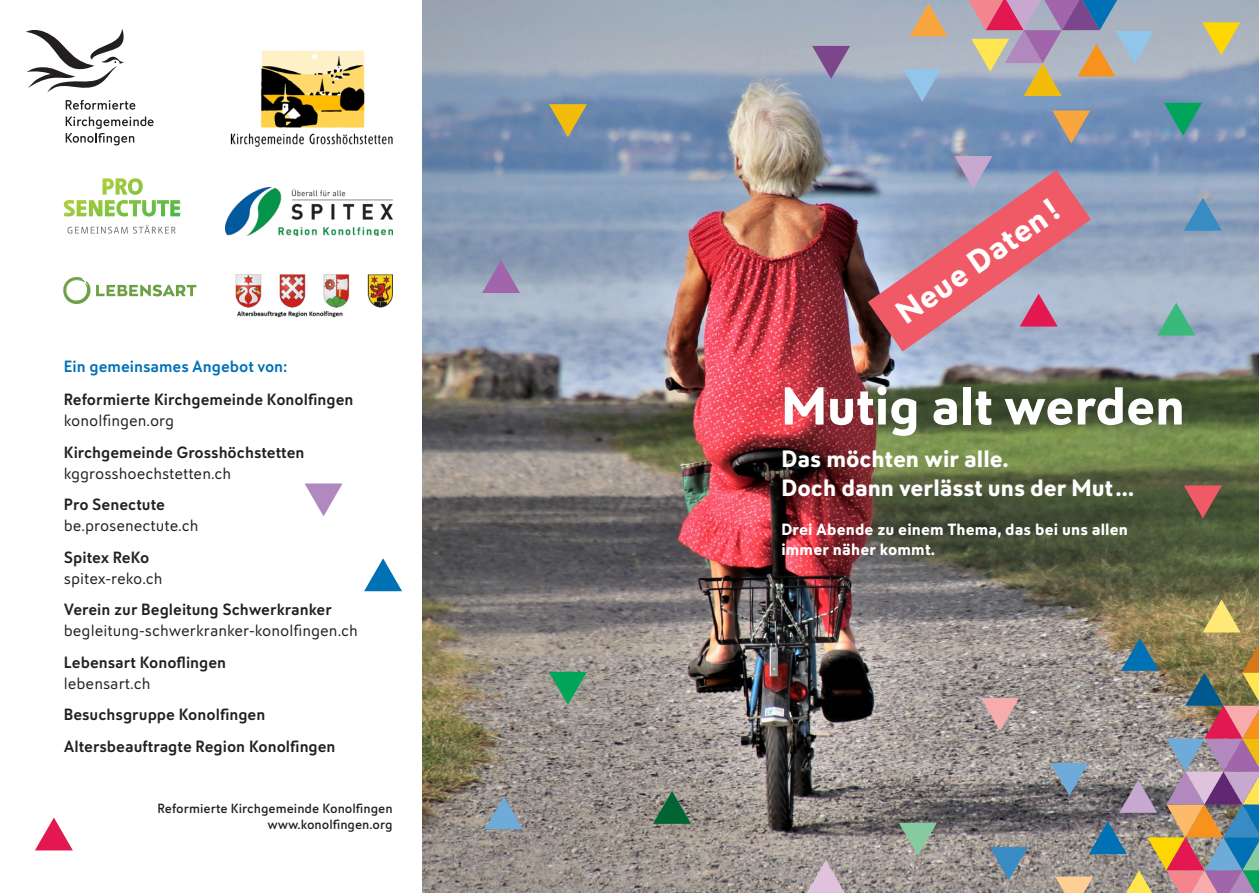
<style>
.page{position:relative;width:1259px;height:893px;background:#fff}
.page>*{position:absolute;margin:0;border:0;box-sizing:border-box;transform-origin:0 0}
.t1{font:700 54px "Infoma";color:#fff}
.t2{font:700 33px "Infoma";color:#fff}
.t3{font:700 24px/28.8px "Infoma";color:#fff}
.t4{font:600 16.5px/31.5px "Infoma";color:#231f20}
.t5{font:16.5px "Infoma";color:#231f20}
.t6{font:700 16.5px/19.8px "Infoma";letter-spacing:.01em;color:#fff}
.t7{font:600 16.5px "Infoma";color:#0071b4}
.t8{font:500 13.5px/16.5px "Infoma";color:#231f20;text-align:right}
</style>
<div class="page">
<img style="left:422px;top:0;width:837px;height:893px">
<svg style="left:66px;top:100px;width:69px;height:10px"></svg>
<svg style="left:26px;top:28px;width:98px;height:64px"></svg>
<svg style="left:66px;top:117px;width:87px;height:28px"></svg>
<img style="left:225px;top:188px;width:168px;height:47px">
<img style="left:230px;top:50px;width:163px;height:97px">
<svg style="left:67px;top:225px;width:109px;height:9px"></svg>
<svg style="left:64px;top:178px;width:116px;height:38px"></svg>
<svg style="left:63px;top:277px;width:133px;height:27px"></svg>
<img style="left:235px;top:274px;width:158px;height:43px">
<svg style="left:35px;top:817px;width:38px;height:33px"></svg>
<svg style="left:1164px;top:103px;width:38px;height:33px"></svg>
<svg style="left:1183px;top:198px;width:38px;height:33px"></svg>
<svg style="left:903px;top:69px;width:38px;height:33px"></svg>
<svg style="left:304px;top:483px;width:38px;height:33px"></svg>
<svg style="left:909px;top:3px;width:38px;height:33px"></svg>
<svg style="left:812px;top:46px;width:38px;height:33px"></svg>
<svg style="left:1052px;top:111px;width:38px;height:32px"></svg>
<svg style="left:482px;top:260px;width:38px;height:33px"></svg>
<svg style="left:1202px;top:22px;width:38px;height:33px"></svg>
<svg style="left:968px;top:0;width:185px;height:96px;background:#aa9ea9"></svg>
<svg style="left:364px;top:558px;width:38px;height:33px"></svg>
<svg style="left:653px;top:791px;width:38px;height:33px"></svg>
<svg style="left:899px;top:823px;width:38px;height:33px"></svg>
<svg style="left:990px;top:847px;width:38px;height:33px"></svg>
<svg style="left:806px;top:860px;width:38px;height:33px"></svg>
<svg style="left:485px;top:796px;width:38px;height:33px"></svg>
<svg style="left:1157px;top:303px;width:38px;height:33px"></svg>
<svg style="left:549px;top:104px;width:38px;height:33px"></svg>
<svg style="left:1183px;top:485px;width:38px;height:33px"></svg>
<svg style="left:1202px;top:600px;width:38px;height:32px"></svg>
<svg style="left:981px;top:698px;width:38px;height:33px"></svg>
<img style="left:1050px;top:638px;width:209px;height:255px">
<svg style="left:868px;top:156px;width:223px;height:195px;background:#b38ba2"></svg>
<svg style="left:549px;top:672px;width:38px;height:33px"></svg>
<p class="t7" style="left:64px;top:354px;width:225px">Ein gemeinsames Angebot von:</p>
<p class="t4" style="left:64px;top:383px;width:291px">Reformierte Kirchgemeinde Konolfingen</p>
<p class="t5" style="left:64px;top:409px;width:112px">konolfingen.org</p>
<p class="t4" style="left:64px;top:436px;width:242px">Kirchgemeinde Grosshöchstetten</p>
<p class="t5" style="left:64px;top:462px;width:169px">kggrosshoechstetten.ch</p>
<p class="t4" style="left:64px;top:488px;width:103px">Pro Senectute</p>
<p class="t5" style="left:64px;top:514px;width:136px">be.prosenectute.ch</p>
<p class="t4" style="left:64px;top:541px;width:87px">Spitex ReKo</p>
<p class="t5" style="left:64px;top:567px;width:100px">spitex-reko.ch</p>
<p class="t4" style="left:64px;top:593px;width:270px">Verein zur Begleitung Schwerkranker</p>
<p class="t5" style="left:64px;top:619px;width:295px">begleitung-schwerkranker-konolfingen.ch</p>
<p class="t4" style="left:64px;top:646px;width:164px">Lebensart Konoflingen</p>
<p class="t5" style="left:64px;top:672px;width:88px">lebensart.ch</p>
<p class="t4" style="left:64px;top:698px;width:273px">Besuchsgruppe Konolfingen<br>Altersbeauftragte Region Konolfingen</p>
<p class="t8" style="left:158px;top:799px;width:237px">Reformierte Kirchgemeinde Konolfingen www.konolfingen.org</p>
<h2 class="t2" style="left:886px;top:297px;width:192px;rotate:-35deg">Neue Daten !</h2>
<h1 class="t1" style="left:781px;top:368px;width:405px">Mutig alt werden</h1>
<h3 class="t3" style="left:781px;top:443px;width:354px">Das möchten wir alle.<br>Doch dann verlässt uns der Mut…</h3>
<p class="t6" style="left:781px;top:519px;width:348px">Drei Abende zu einem Thema, das bei uns allen immer näher kommt.</p>
</div>
